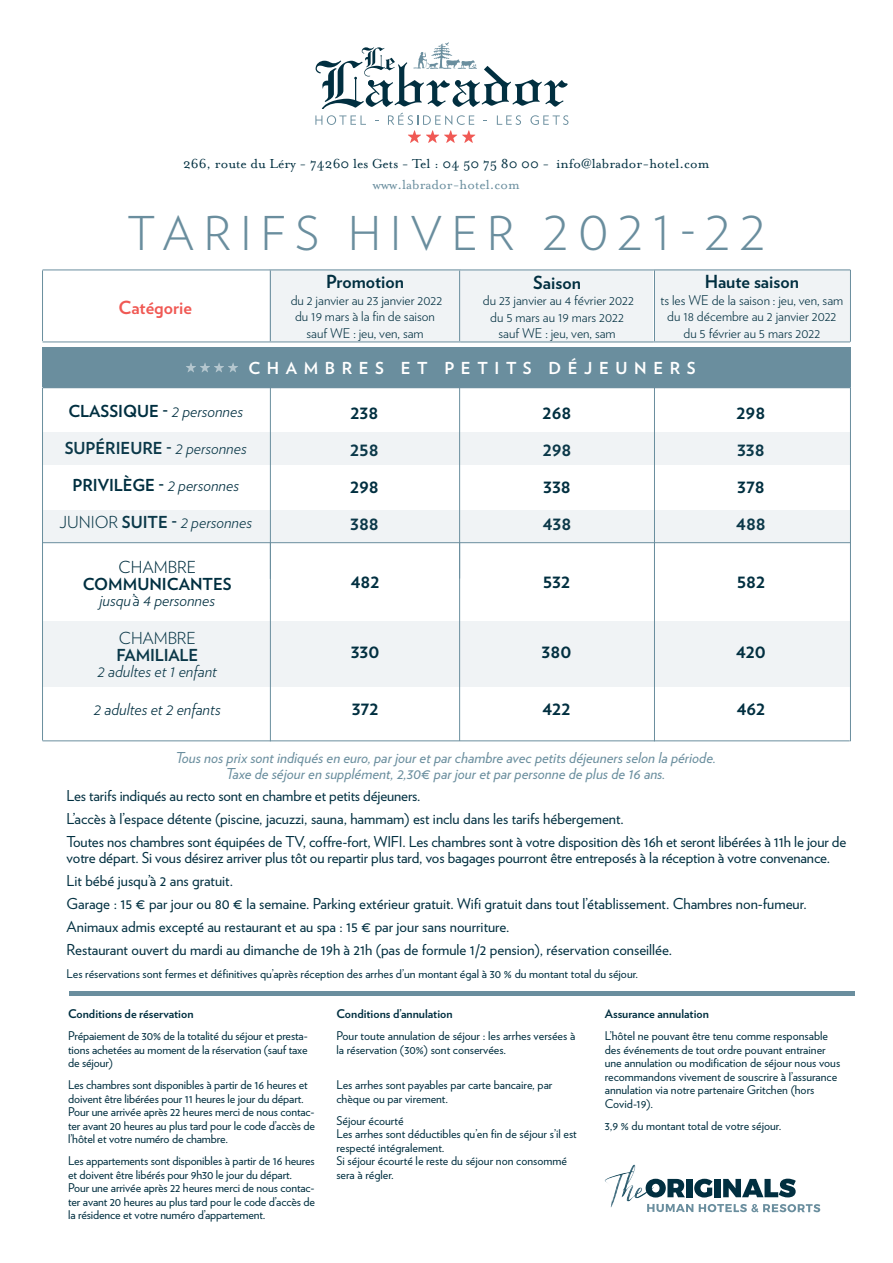
<style>
.page{position:relative;width:893px;height:1263px;background:#fff}
.page>*{position:absolute;margin:0;border:0;box-sizing:border-box;transform-origin:0 0}
.t1{font:300 46.5px "Verlag";letter-spacing:.2em;color:#6a8e9e}
.t2{font:700 19.5px "Verlag";color:#012f40}
.t3{font:700 18px "Verlag";color:#012f40}
.t4{font:700 18px "Verlag";color:#f05954}
.t5{font:italic 300 16.5px/16.5px "Verlag";color:#012f40;text-align:center}
.t6{font:700 16.5px "Verlag";color:#012f40}
.t7{font:700 16.5px "Verlag";letter-spacing:.4em;color:#fff}
.t8{font:15px/16.5px "Verlag";color:#012f40}
.t9{font:italic 15px/16.5px "Verlag";color:#6a8e9e;text-align:center}
.t10{font:15px "Mrs Eaves Roman";color:#012f40}
.t11{font:15px "Mrs Eaves Roman";color:#6a8e9e}
.t12{font:300 13.5px "Verlag";color:#012f40}
.t13{font:12px/13.5px "Verlag";color:#012f40}
.t14{font:700 12px "Verlag";color:#012f40}
.s1{font-weight:300;font-style:italic}
.s2{font-style:normal}
.s3{font-weight:700;font-style:normal}
</style>
<div class="page">
<svg style="left:315px;top:42px;width:253px;height:101px"></svg>
<div style="left:43px;top:348px;width:808px;height:39px;background:#6a8e9e"></div>
<div style="left:654px;top:270px;width:196px;height:72px;background:#f0f3f5"></div>
<div style="left:269px;top:270px;width:192px;height:72px;background:#f0f3f5"></div>
<hr style="left:654px;top:388px;width:1px;height:191px;background:#6a8e9e">
<hr style="left:654px;top:270px;width:1px;height:71px;background:#6a8e9e">
<hr style="left:270px;top:388px;width:1px;height:191px;background:#6a8e9e">
<hr style="left:270px;top:270px;width:1px;height:71px;background:#6a8e9e">
<hr style="left:459px;top:388px;width:1px;height:190px;background:#6a8e9e">
<hr style="left:459px;top:271px;width:1px;height:70px;background:#6a8e9e">
<hr style="left:42px;top:388px;width:1px;height:352px;background:#6a8e9e">
<hr style="left:42px;top:270px;width:1px;height:71px;background:#6a8e9e">
<hr style="left:850px;top:388px;width:1px;height:353px;background:#6a8e9e">
<hr style="left:850px;top:270px;width:1px;height:72px;background:#6a8e9e">
<hr style="left:43px;top:740px;width:807px;height:1px;background:#6a8e9e">
<hr style="left:43px;top:387px;width:808px;height:1px;background:#6a8e9e">
<hr style="left:43px;top:542px;width:808px;height:1px;background:#6a8e9e">
<hr style="left:43px;top:270px;width:807px;height:1px;background:#6a8e9e">
<hr style="left:43px;top:342px;width:807px;height:1px;background:#6a8e9e">
<div style="left:461px;top:270px;width:192px;height:72px;background:#f0f3f5"></div>
<div style="left:43px;top:433px;width:808px;height:32px;background:#f0f3f5"></div>
<div style="left:43px;top:621px;width:808px;height:66px;background:#f0f3f5"></div>
<div style="left:43px;top:510px;width:808px;height:32px;background:#f0f3f5"></div>
<hr style="left:654px;top:542px;width:1px;height:199px;background:#6a8e9e">
<hr style="left:270px;top:542px;width:1px;height:199px;background:#6a8e9e">
<hr style="left:459px;top:543px;width:1px;height:198px;background:#6a8e9e">
<div style="left:686px;top:1179px;width:6px;height:18px;background:#012f40"></div>
<svg style="left:694px;top:1179px;width:18px;height:18px"></svg>
<div style="left:714px;top:1179px;width:6px;height:18px;background:#012f40"></div>
<svg style="left:723px;top:1179px;width:73px;height:18px"></svg>
<img style="left:605px;top:1165px;width:29px;height:42px">
<svg style="left:646px;top:1179px;width:39px;height:18px"></svg>
<svg style="left:647px;top:1204px;width:46px;height:8px"></svg>
<svg style="left:699px;top:1204px;width:121px;height:8px"></svg>
<svg style="left:186px;top:363px;width:52px;height:9px"></svg>
<div style="left:69px;top:991px;width:785px;height:5px;background:#6a8e9e"></div>
<p class="t10" style="left:183px;top:155px;width:528px">266, route du Léry - 74260 les Gets - Tel : 04 50 75 80 00 - info@labrador-hotel.com</p>
<p class="t11" style="left:373px;top:176px;width:149px">www.labrador-hotel.com</p>
<p class="t1" style="left:127px;top:199px;width:640px">TARIFS HIVER 2021-22</p>
<p class="t4" style="left:118px;top:293px;width:75px">Catégorie</p>
<p class="t3" style="left:326px;top:268px;width:80px">Promotion</p>
<p class="t12" style="left:291px;top:290px;width:153px">du 2 janvier au 23 janvier 2022</p>
<p class="t12" style="left:295px;top:307px;width:141px">du 19 mars à la fin de saison</p>
<p class="t12" style="left:306px;top:323px;width:119px">sauf WE : jeu, ven, sam</p>
<p class="t3" style="left:533px;top:268px;width:49px">Saison</p>
<p class="t12" style="left:483px;top:290px;width:153px">du 23 janvier au 4 février 2022</p>
<p class="t12" style="left:490px;top:307px;width:135px">du 5 mars au 19 mars 2022</p>
<p class="t12" style="left:498px;top:323px;width:119px">sauf WE : jeu, ven, sam</p>
<p class="t3" style="left:705px;top:267px;width:96px">Haute saison</p>
<p class="t12" style="left:660px;top:290px;width:184px">ts les WE de la saison : jeu, ven, sam</p>
<p class="t12" style="left:667px;top:306px;width:171px">du 18 décembre au 2 janvier 2022</p>
<p class="t12" style="left:683px;top:323px;width:138px">du 5 février au 5 mars 2022</p>
<p class="t7" style="left:248px;top:355px;width:449px">CHAMBRES ET PETITS DÉJEUNERS</p>
<p class="t6" style="left:68px;top:398px;width:176px">CLASSIQUE - <span class="s1">2 personnes</span></p>
<p class="t6" style="left:65px;top:435px;width:184px">SUPÉRIEURE - <span class="s1">2 personnes</span></p>
<p class="t6" style="left:72px;top:472px;width:168px">PRIVILÈGE - <span class="s1">2 personnes</span></p>
<p class="t5" style="left:59px;top:512px;width:194px"><span class="s2">JUNIOR</span> <span class="s3">SUITE -</span> 2 personnes</p>
<p class="t5" style="left:83px;top:558px;width:150px"><span class="s2">CHAMBRE<br></span><span class="s3">COMMUNICANTES </span>jusqu’à 4 personnes</p>
<p class="t5" style="left:98px;top:629px;width:121px"><span class="s2">CHAMBRE<br></span><span class="s3">FAMILIALE<br></span>2 adultes et 1 enfant</p>
<p class="t5" style="left:94px;top:700px;width:128px">2 adultes et 2 enfants</p>
<p class="t2" style="left:350px;top:397px;width:29px">238</p>
<p class="t2" style="left:350px;top:434px;width:30px">258</p>
<p class="t2" style="left:350px;top:471px;width:30px">298</p>
<p class="t2" style="left:350px;top:508px;width:30px">388</p>
<p class="t2" style="left:351px;top:566px;width:30px">482</p>
<p class="t2" style="left:351px;top:636px;width:30px">330</p>
<p class="t2" style="left:352px;top:693px;width:28px">372</p>
<p class="t2" style="left:543px;top:397px;width:30px">268</p>
<p class="t2" style="left:543px;top:434px;width:30px">298</p>
<p class="t2" style="left:543px;top:471px;width:29px">338</p>
<p class="t2" style="left:543px;top:508px;width:30px">438</p>
<p class="t2" style="left:543px;top:566px;width:29px">532</p>
<p class="t2" style="left:542px;top:636px;width:31px">380</p>
<p class="t2" style="left:543px;top:693px;width:29px">422</p>
<p class="t2" style="left:737px;top:397px;width:30px">298</p>
<p class="t2" style="left:737px;top:434px;width:29px">338</p>
<p class="t2" style="left:737px;top:471px;width:29px">378</p>
<p class="t2" style="left:736px;top:508px;width:31px">488</p>
<p class="t2" style="left:737px;top:566px;width:30px">582</p>
<p class="t2" style="left:736px;top:636px;width:31px">420</p>
<p class="t2" style="left:737px;top:693px;width:30px">462</p>
<p class="t9" style="left:175px;top:748px;width:542px">Tous nos prix sont indiqués en euro, par jour et par chambre avec petits déjeuners selon la période.<br>Taxe de séjour en supplément, 2,30€ par jour et par personne de plus de 16 ans.</p>
<p class="t8" style="left:67px;top:786px;width:355px">Les tarifs indiqués au recto sont en chambre et petits déjeuners.</p>
<p class="t8" style="left:67px;top:809px;width:559px">L’accès à l’espace détente (piscine, jacuzzi, sauna, hammam) est inclu dans les tarifs hébergement.</p>
<p class="t8" style="left:67px;top:832px;width:781px">Toutes nos chambres sont équipées de TV, coffre-fort, WIFI. Les chambres sont à votre disposition dès 16h et seront libérées à 11h le jour de votre départ. Si vous désirez arriver plus tôt ou repartir plus tard, vos bagages pourront être entreposés à la réception à votre convenance.</p>
<p class="t8" style="left:67px;top:872px;width:168px">Lit bébé jusqu’à 2 ans gratuit.</p>
<p class="t8" style="left:67px;top:894px;width:741px">Garage : 15 € par jour ou 80 € la semaine. Parking extérieur gratuit. Wifi gratuit dans tout l’établissement. Chambres non-fumeur.</p>
<p class="t8" style="left:67px;top:917px;width:444px">Animaux admis excepté au restaurant et au spa : 15 € par jour sans nourriture.</p>
<p class="t8" style="left:67px;top:940px;width:607px">Restaurant ouvert du mardi au dimanche de 19h à 21h (pas de formule 1/2 pension), réservation conseillée.</p>
<p class="t13" style="left:67px;top:966px;width:573px">Les réservations sont fermes et définitives qu’après réception des arrhes d’un montant égal à 30 % du montant total du séjour.</p>
<p class="t14" style="left:68px;top:1004px;width:127px">Conditions de réservation</p>
<p class="t13" style="left:68px;top:1028px;width:241px;text-align:justify">Prépaiement de 30% de la totalité du séjour et presta&shy;tions achetées au moment de la réservation (sauf taxe de séjour)</p>
<p class="t13" style="left:68px;top:1077px;width:248px">Les chambres sont disponibles à partir de 16 heures et doivent être libérées pour 11 heures le jour du départ.<br>Pour une arrivée après 22 heures merci de nous contac&shy;ter avant 20 heures au plus tard pour le code d’accès de l’hôtel et votre numéro de chambre.</p>
<p class="t13" style="left:68px;top:1153px;width:248px">Les appartements sont disponibles à partir de 16 heures et doivent être libérés pour 9h30 le jour du départ.<br>Pour une arrivée après 22 heures merci de nous contac&shy;ter avant 20 heures au plus tard pour le code d’accès de la résidence et votre numéro d’appartement.</p>
<p class="t14" style="left:336px;top:1004px;width:118px">Conditions d’annulation</p>
<p class="t13" style="left:336px;top:1028px;width:240px">Pour toute annulation de séjour : les arrhes versées à la réservation (30%) sont conservées.</p>
<p class="t13" style="left:336px;top:1077px;width:217px">Les arrhes sont payables par carte bancaire, par chèque ou par virement.</p>
<p class="t13" style="left:336px;top:1113px;width:242px">Séjour écourté<br>Les arrhes sont déductibles qu’en fin de séjour s’il est respecté intégralement.<br>Si séjour écourté le reste du séjour non consommé sera à régler.</p>
<p class="t14" style="left:605px;top:1004px;width:106px">Assurance annulation</p>
<p class="t13" style="left:605px;top:1028px;width:237px">L’hôtel ne pouvant être tenu comme responsable des événements de tout ordre pouvant entrainer une annulation ou modification de séjour nous vous recommandons vivement de souscrire à l’assurance annulation via notre partenaire Gritchen (hors Covid-19).</p>
<p class="t13" style="left:605px;top:1118px;width:178px">3,9 % du montant total de votre séjour.</p>
</div>
